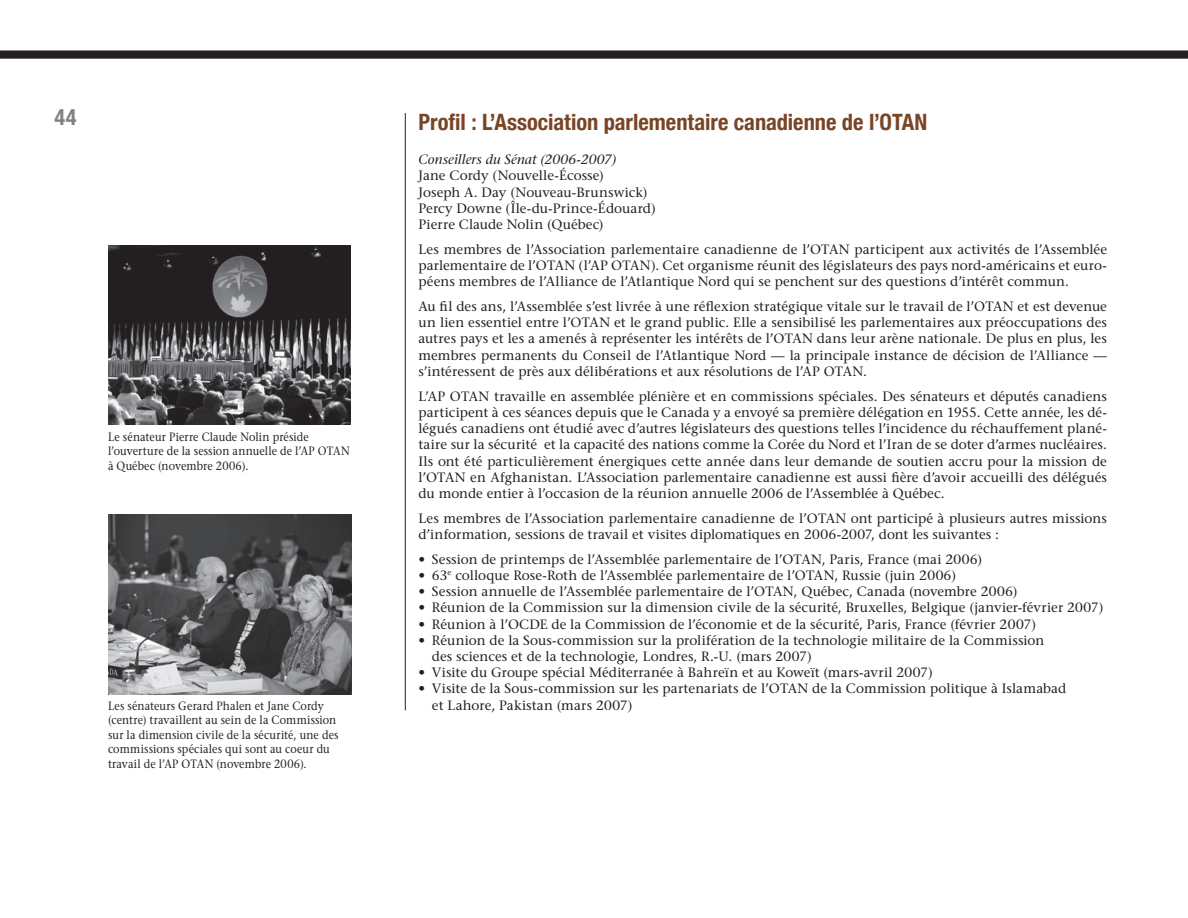
<style>
.page{position:relative;width:1188px;height:918px;background:#fff}
.page>*{position:absolute;margin:0;border:0;box-sizing:border-box;transform-origin:0 0}
.t1{font:700 condensed 22.5px "Helvetica Neue";color:#794526}
.t2{font:700 condensed 22.5px "Helvetica Neue";color:#808285}
.t3{font:500 13.5px/16.2px "Stone Serif Std";letter-spacing:.005em;color:#231f20}
.t4{font:italic 500 13.5px "Stone Serif Std";letter-spacing:.005em;color:#231f20}
.t5{font:500 12px/14.4px "Stone Serif Std";letter-spacing:.01em;color:#231f20;scale:.9 1}
</style>
<div class="page">
<svg style="left:0;top:50px;width:1188px;height:9px;background:#363233"></svg>
<hr style="left:405px;top:113px;width:1px;height:597px;background:#231f20">
<img style="left:108px;top:515px;width:244px;height:180px">
<img style="left:108px;top:245px;width:243px;height:180px">
<h1 class="t2" style="left:55px;top:104px;width:24px">44</h1>
<h1 class="t1" style="left:418px;top:108px;width:510px">Profil : L’Association parlementaire canadienne de l’OTAN</h1>
<p class="t4" style="left:418px;top:152px;width:199px">Conseillers du Sénat (2006-2007)</p>
<p class="t3" style="left:418px;top:168px;width:239px">Jane Cordy (Nouvelle-Écosse)<br>Joseph A. Day (Nouveau-Brunswick)<br>Percy Downe (Île-du-Prince-Édouard)<br>Pierre Claude Nolin (Québec)</p>
<p class="t3" style="left:418px;top:241px;width:690px;text-align:justify">Les membres de l’Association parlementaire canadienne de l’OTAN participent aux activités de l’Assemblée parlementaire de l’OTAN (l’AP OTAN). Cet organisme réunit des législateurs des pays nord-américains et euro&shy;péens membres de l’Alliance de l’Atlantique Nord qui se penchent sur des questions d’intérêt commun.</p>
<p class="t3" style="left:418px;top:298px;width:690px;text-align:justify">Au fil des ans, l’Assemblée s’est livrée à une réflexion stratégique vitale sur le travail de l’OTAN et est devenue un lien essentiel entre l’OTAN et le grand public. Elle a sensibilisé les parlementaires aux préoccupations des autres pays et les a amenés à représenter les intérêts de l’OTAN dans leur arène nationale. De plus en plus, les membres permanents du Conseil de l’Atlantique Nord — la principale instance de décision de l’Alliance — s’intéressent de près aux délibérations et aux résolutions de l’AP OTAN.</p>
<p class="t3" style="left:418px;top:388px;width:690px;text-align:justify">L’AP OTAN travaille en assemblée plénière et en commissions spéciales. Des sénateurs et députés canadiens participent à ces séances depuis que le Canada y a envoyé sa première délégation en 1955. Cette année, les dé&shy;légués canadiens ont étudié avec d’autres législateurs des questions telles l’incidence du réchauffement plané&shy;taire sur la sécurité et la capacité des nations comme la Corée du Nord et l’Iran de se doter d’armes nucléaires.<br>Ils ont été particulièrement énergiques cette année dans leur demande de soutien accru pour la mission de l’OTAN en Afghanistan. L’Association parlementaire canadienne est aussi fière d’avoir accueilli des délégués du monde entier à l’occasion de la réunion annuelle 2006 de l’Assemblée à Québec.</p>
<p class="t3" style="left:418px;top:510px;width:690px">Les membres de l’Association parlementaire canadienne de l’OTAN ont participé à plusieurs autres missions d’information, sessions de travail et visites diplomatiques en 2006‑2007, dont les suivantes :</p>
<p class="t3" style="left:418px;top:551px;width:565px">• Session de printemps de l’Assemblée parlementaire de l’OTAN, Paris, France (mai 2006)</p>
<p class="t3" style="left:418px;top:567px;width:539px">• 63<sup>e</sup> colloque Rose-Roth de l’Assemblée parlementaire de l’OTAN, Russie (juin 2006)</p>
<p class="t3" style="left:418px;top:583px;width:601px">• Session annuelle de l’Assemblée parlementaire de l’OTAN, Québec, Canada (novembre 2006)</p>
<p class="t3" style="left:418px;top:600px;width:687px">• Réunion de la Commission sur la dimension civile de la sécurité, Bruxelles, Belgique (janvier-février 2007)</p>
<p class="t3" style="left:418px;top:616px;width:619px">• Réunion à l’OCDE de la Commission de l’économie et de la sécurité, Paris, France (février 2007)</p>
<p class="t3" style="left:432px;top:632px;width:614px;text-indent:-14px">• Réunion de la Sous-commission sur la prolifération de la technologie militaire de la Commission des sciences et de la technologie, Londres, R.-U. (mars 2007)</p>
<p class="t3" style="left:418px;top:664px;width:516px">• Visite du Groupe spécial Méditerranée à Bahreïn et au Koweït (mars-avril 2007)</p>
<p class="t3" style="left:432px;top:681px;width:636px;text-indent:-14px">• Visite de la Sous-commission sur les partenariats de l’OTAN de la Commission politique à Islamabad et Lahore, Pakistan (mars 2007)</p>
<p class="t5" style="left:108px;top:429px;width:270px">Le sénateur Pierre Claude Nolin préside l’ouverture de la session annuelle de l’AP OTAN à Québec (novembre 2006).</p>
<p class="t5" style="left:108px;top:699px;width:258px">Les sénateurs Gerard Phalen et Jane Cordy (centre) travaillent au sein de la Commission sur la dimension civile de la sécurité, une des commissions spéciales qui sont au coeur du travail de l’AP OTAN (novembre 2006).</p>
</div>
